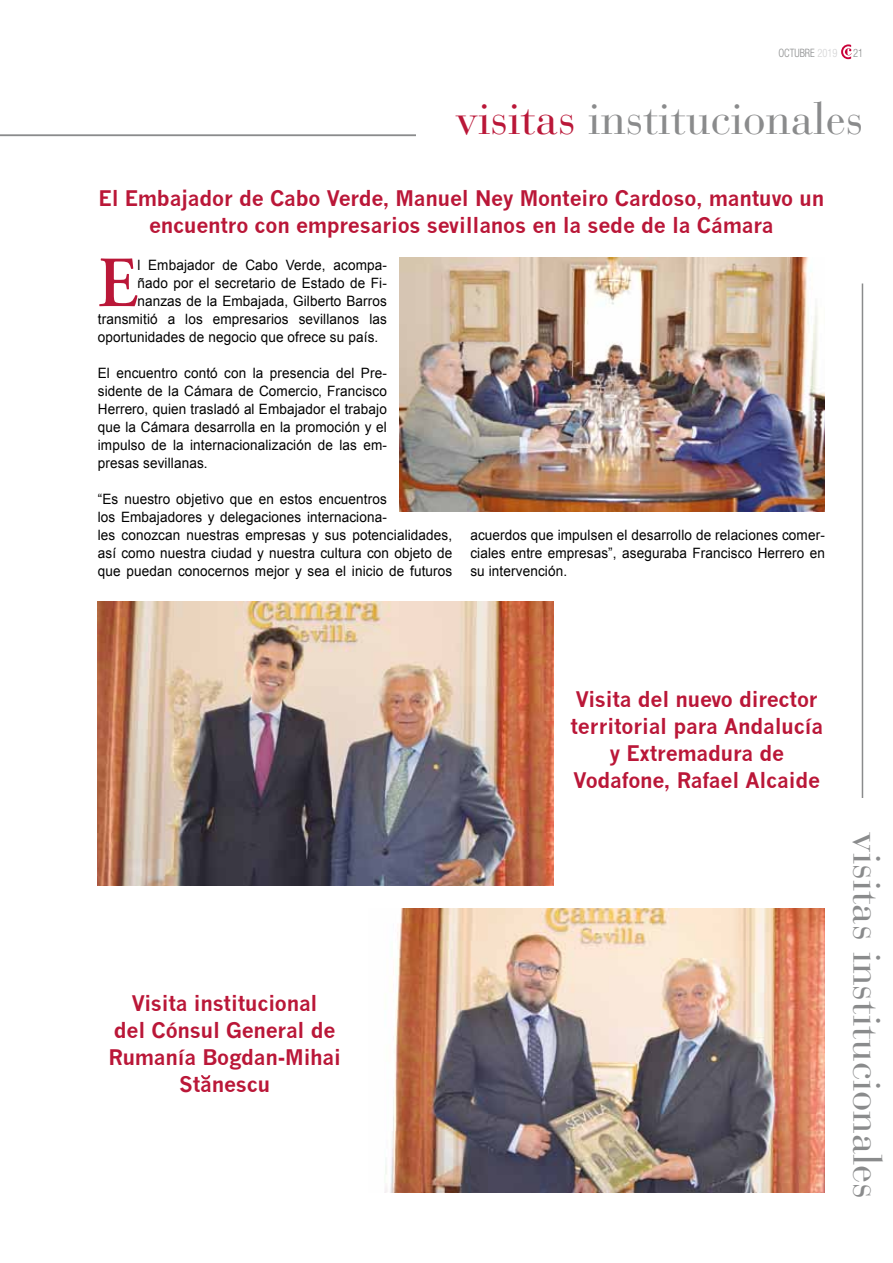
<style>
.page{position:relative;width:893px;height:1263px;background:#fff}
.page>*{position:absolute;margin:0;border:0;box-sizing:border-box;transform-origin:0 0}
.t1{font:600 71.85px "Adobe Garamond Pro";color:#ba1738;scale:.95 1}
.t2{font:45px "Bauer Bodoni";color:#8a8b8c}
.t3{font:40.5px "Bauer Bodoni";color:#8a8b8c}
.t4{font:700 21px/27px "News Gothic";letter-spacing:-.01em;color:#ba1738;text-align:center}
.t5{font:14.25px/18px "Arial";letter-spacing:.01em;color:#000;text-align:justify;scale:.95 1}
.t6{font:300 condensed 11.55px "Helvetica Neue";color:#8a8b8c;scale:.91 1}
.s1{color:#d3d3d4}
.s2{color:#ba1738}
</style>
<div class="page">
<svg style="left:841px;top:44px;width:11px;height:15px"></svg>
<hr style="left:862px;top:283px;width:1px;height:617px;background:#8a8b8c">
<hr style="left:0;top:135px;width:528px;height:1px;background:#8a8b8c">
<div style="left:417px;top:101px;width:122px;height:44px;background:#fff"></div>
<div style="left:840px;top:798px;width:44px;height:122px;background:#fff"></div>
<img style="left:400px;top:257px;width:425px;height:254px">
<img style="left:385px;top:909px;width:440px;height:283px">
<img style="left:98px;top:602px;width:456px;height:283px">
<svg style="left:201px;top:1075px;width:9px;height:5px"></svg>
<p class="t6" style="left:778px;top:46px;width:66px">OCTUBRE <span class="s1">2019</span></p>
<p class="t6" style="left:853px;top:46px;width:13px">21</p>
<h2 class="t2" style="left:456px;top:101px;width:409px"><span class="s2">visitas</span> institucionales</h2>
<h3 class="t4" style="left:99px;top:187px;width:727px">el embajador de cabo Verde, manuel Ney monteiro cardoso, mantuvo un encuentro con empresarios sevillanos en la sede de la cámara</h3>
<h1 class="t1" style="left:98px;top:239px;width:43px">E</h1>
<p class="t5" style="left:137px;top:257px;width:264px">l Embajador de Cabo Verde, acompa-</p>
<p class="t5" style="left:137px;top:275px;width:264px">ñado por el secretario de Estado de Fi-</p>
<p class="t5" style="left:137px;top:293px;width:264px">nanzas de la Embajada, Gilberto Barros</p>
<p class="t5" style="left:98px;top:311px;width:306px">transmitió a los empresarios sevillanos las</p>
<p class="t5" style="left:98px;top:329px;width:297px">oportunidades de negocio que ofrece su país.</p>
<p class="t5" style="left:98px;top:365px;width:306px">El encuentro contó con la presencia del Pre&shy;sidente de la Cámara de Comercio, Francisco Herrero, quien trasladó al Embajador el trabajo que la Cámara desarrolla en la promoción y el impulso de la internacionalización de las em&shy;presas sevillanas.</p>
<p class="t5" style="left:98px;top:491px;width:375px;text-align:left">“Es nuestro objetivo que en estos encuentros<br>los Embajadores y delegaciones internaciona-<br>les conozcan nuestras empresas y sus potencialidades, así como nuestra ciudad y nuestra cultura con objeto de que puedan conocernos mejor y sea el inicio de futuros</p>
<p class="t5" style="left:470px;top:527px;width:375px">acuerdos que impulsen el desarrollo de relaciones comer&shy;ciales entre empresas”, aseguraba Francisco Herrero en su intervención.</p>
<h3 class="t4" style="left:108px;top:992px;width:234px">Visita institucional<br>del cónsul General de rumanía Bogdan-mihai stanescu</h3>
<h3 class="t4" style="left:570px;top:688px;width:254px">Visita del nuevo director territorial para andalucía y extremadura de<br>Vodafone, rafael alcaide</h3>
<h3 class="t3" style="left:883px;top:832px;width:368px;rotate:90deg">visitas institucionales</h3>
</div>
